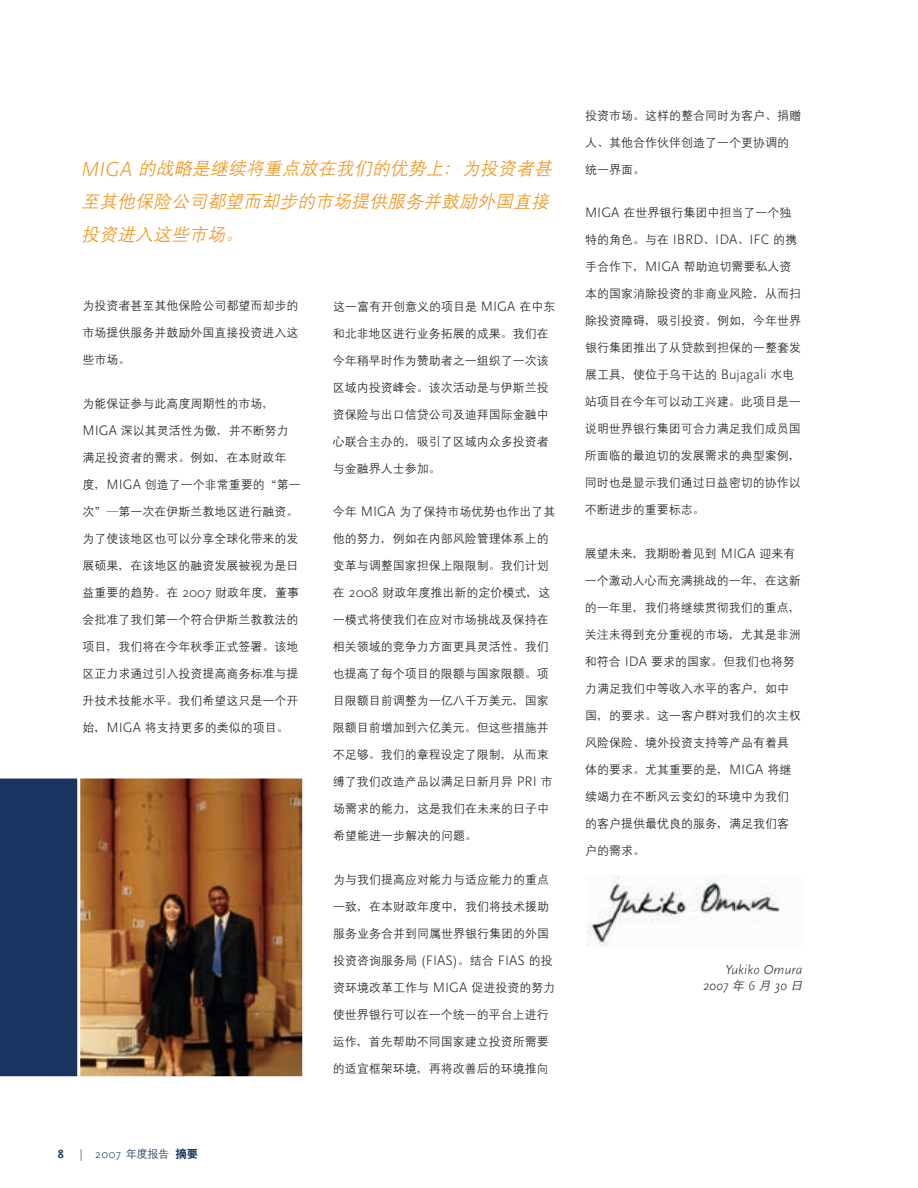
<style>
.page{position:relative;width:918px;height:1188px;background:#fff}
.page>*{position:absolute;margin:0;border:0;box-sizing:border-box;transform-origin:0 0}
.t1{font:italic 18px/33px "Denshan CSEG Medium GB";color:#f0961f}
.t2{font:italic 300 13.5px/16.5px "Scala Sans";color:#231f20;text-align:right}
.t3{font:12px "Denshan CSEG Medium GB";color:#231f20}
.t4{font:300 12px "Scala Sans";color:#193461}
.s1{font-family:"Scala Sans";font-weight:300;font-size:21px}
.s2{font-family:"Scala Sans";font-weight:300;font-size:14.25px}
.s3{font-family:"Denshan CSEG Medium GB";font-weight:400;font-size:11.25px}
.s4{font-family:"Heiti CSEG Bold GB";font-weight:400;font-size:11.25px}
.s5{font-family:"Denshan CSEG Medium GB";font-weight:400;font-size:12px}
</style>
<div class="page">
<img style="left:80px;top:780px;width:221px;height:295px">
<div style="left:72px;top:776px;width:233px;height:303px;border:3px solid #fff"></div>
<div style="left:0;top:776px;width:80px;height:303px;background:#193461"></div>
<img style="left:587px;top:875px;width:193px;height:71px">
<h1 class="t1" style="left:81px;top:152px;width:476px"><span class="s1">M I G A</span> 的战略是继续将重点放在我们的优势上：为投资者甚至其他保险公司都望而却步的市场提供服务并鼓励外国直接投资进入这些市场。</h1>
<p class="t3" style="left:82px;top:300px;width:217px">为投资者甚至其他保险公司都望而却步的</p>
<p class="t3" style="left:82px;top:327px;width:217px">市场提供服务并鼓励外国直接投资进入这</p>
<p class="t3" style="left:82px;top:354px;width:49px">些市场。</p>
<p class="t3" style="left:82px;top:397px;width:193px">为能保证参与此高度周期性的市场，</p>
<p class="t3" style="left:82px;top:424px;width:208px"><span class="s2">MIGA</span> 深以其灵活性为傲，并不断努力</p>
<p class="t3" style="left:83px;top:451px;width:205px">满足投资者的需求。例如，在本财政年</p>
<p class="t3" style="left:83px;top:478px;width:220px">度，<span class="s2">MIGA</span> 创造了一个非常重要的“第一</p>
<p class="t3" style="left:83px;top:505px;width:217px">次”—第一次在伊斯兰教地区进行融资。</p>
<p class="t3" style="left:83px;top:532px;width:217px">为了使该地区也可以分享全球化带来的发</p>
<p class="t3" style="left:83px;top:559px;width:217px">展硕果，在该地区的融资发展被视为是日</p>
<p class="t3" style="left:83px;top:586px;width:218px">益重要的趋势。在 <span class="s2">2007</span> 财政年度，董事</p>
<p class="t3" style="left:82px;top:613px;width:217px">会批准了我们第一个符合伊斯兰教教法的</p>
<p class="t3" style="left:82px;top:640px;width:217px">项目，我们将在今年秋季正式签署。该地</p>
<p class="t3" style="left:82px;top:667px;width:217px">区正力求通过引入投资提高商务标准与提</p>
<p class="t3" style="left:82px;top:694px;width:217px">升技术技能水平。我们希望这只是一个开</p>
<p class="t3" style="left:82px;top:721px;width:208px">始，<span class="s2">MIGA</span> 将支持更多的类似的项目。</p>
<p class="t4" style="left:80px;top:1147px;width:120px">| 2007 <span class="s3">年度报告</span> <span class="s4">摘要</span></p>
<p class="t3" style="left:333px;top:300px;width:224px">这一富有开创意义的项目是 <span class="s2">MIGA</span> 在中东</p>
<p class="t3" style="left:333px;top:327px;width:217px">和北非地区进行业务拓展的成果。我们在</p>
<p class="t3" style="left:333px;top:354px;width:217px">今年稍早时作为赞助者之一组织了一次该</p>
<p class="t3" style="left:333px;top:381px;width:217px">区域内投资峰会。该次活动是与伊斯兰投</p>
<p class="t3" style="left:333px;top:408px;width:217px">资保险与出口信贷公司及迪拜国际金融中</p>
<p class="t3" style="left:333px;top:435px;width:217px">心联合主办的，吸引了区域内众多投资者</p>
<p class="t3" style="left:333px;top:462px;width:109px">与金融界人士参加。</p>
<p class="t3" style="left:333px;top:506px;width:224px">今年 <span class="s2">MIGA</span> 为了保持市场优势也作出了其</p>
<p class="t3" style="left:333px;top:533px;width:217px">他的努力，例如在内部风险管理体系上的</p>
<p class="t3" style="left:333px;top:560px;width:217px">变革与调整国家担保上限限制。我们计划</p>
<p class="t3" style="left:333px;top:587px;width:219px">在 <span class="s2">2008</span> 财政年度推出新的定价模式，这</p>
<p class="t3" style="left:333px;top:614px;width:217px">一模式将使我们在应对市场挑战及保持在</p>
<p class="t3" style="left:333px;top:641px;width:217px">相关领域的竞争力方面更具灵活性。我们</p>
<p class="t3" style="left:333px;top:668px;width:217px">也提高了每个项目的限额与国家限额。项</p>
<p class="t3" style="left:333px;top:695px;width:217px">目限额目前调整为一亿八千万美元，国家</p>
<p class="t3" style="left:333px;top:722px;width:217px">限额目前增加到六亿美元。但这些措施并</p>
<p class="t3" style="left:333px;top:749px;width:217px">不足够。我们的章程设定了限制，从而束</p>
<p class="t3" style="left:333px;top:776px;width:221px">缚了我们改造产品以满足日新月异 <span class="s2">PRI</span> 市</p>
<p class="t3" style="left:333px;top:803px;width:217px">场需求的能力，这是我们在未来的日子中</p>
<p class="t3" style="left:333px;top:830px;width:145px">希望能进一步解决的问题。</p>
<p class="t3" style="left:333px;top:873px;width:217px">为与我们提高应对能力与适应能力的重点</p>
<p class="t3" style="left:333px;top:900px;width:217px">一致，在本财政年度中，我们将技术援助</p>
<p class="t3" style="left:333px;top:927px;width:217px">服务业务合并到同属世界银行集团的外国</p>
<p class="t3" style="left:333px;top:954px;width:221px">投资咨询服务局 <span class="s2">(FIAS)</span>。结合 <span class="s2">FIAS</span> 的投</p>
<p class="t3" style="left:333px;top:981px;width:224px">资环境改革工作与 <span class="s2">MIGA</span> 促进投资的努力</p>
<p class="t3" style="left:333px;top:1008px;width:217px">使世界银行可以在一个统一的平台上进行</p>
<p class="t3" style="left:333px;top:1035px;width:217px">运作，首先帮助不同国家建立投资所需要</p>
<p class="t3" style="left:333px;top:1062px;width:217px">的适宜框架环境，再将改善后的环境推向</p>
<p class="t3" style="left:585px;top:109px;width:217px">投资市场。这样的整合同时为客户、捐赠</p>
<p class="t3" style="left:585px;top:136px;width:205px">人、其他合作伙伴创造了一个更协调的</p>
<p class="t3" style="left:585px;top:163px;width:61px">统一界面。</p>
<p class="t3" style="left:585px;top:207px;width:208px"><span class="s2">MIGA</span> 在世界银行集团中担当了一个独</p>
<p class="t3" style="left:585px;top:234px;width:214px">特的角色。与在 <span class="s2">IBRD</span>、<span class="s2">IDA</span>、<span class="s2">IFC</span> 的携</p>
<p class="t3" style="left:585px;top:261px;width:208px">手合作下，<span class="s2">MIGA</span> 帮助迫切需要私人资</p>
<p class="t3" style="left:585px;top:288px;width:218px">本的国家消除投资的非商业风险，从而扫</p>
<p class="t3" style="left:585px;top:315px;width:218px">除投资障碍，吸引投资。例如，今年世界</p>
<p class="t3" style="left:585px;top:342px;width:218px">银行集团推出了从贷款到担保的一整套发</p>
<p class="t3" style="left:585px;top:369px;width:211px">展工具，使位于乌干达的 <span class="s2">Bujagali</span> 水电</p>
<p class="t3" style="left:585px;top:396px;width:217px">站项目在今年可以动工兴建。此项目是一</p>
<p class="t3" style="left:585px;top:423px;width:217px">说明世界银行集团可合力满足我们成员国</p>
<p class="t3" style="left:585px;top:450px;width:217px">所面临的最迫切的发展需求的典型案例，</p>
<p class="t3" style="left:585px;top:477px;width:217px">同时也是显示我们通过日益密切的协作以</p>
<p class="t3" style="left:585px;top:504px;width:121px">不断进步的重要标志。</p>
<p class="t3" style="left:585px;top:547px;width:212px">展望未来，我期盼着见到 <span class="s2">MIGA</span> 迎来有</p>
<p class="t3" style="left:585px;top:574px;width:217px">一个激动人心而充满挑战的一年，在这新</p>
<p class="t3" style="left:585px;top:601px;width:217px">的一年里，我们将继续贯彻我们的重点，</p>
<p class="t3" style="left:585px;top:628px;width:217px">关注未得到充分重视的市场，尤其是非洲</p>
<p class="t3" style="left:585px;top:655px;width:212px">和符合 <span class="s2">IDA</span> 要求的国家。但我们也将努</p>
<p class="t3" style="left:585px;top:682px;width:205px">力满足我们中等收入水平的客户，如中</p>
<p class="t3" style="left:585px;top:709px;width:217px">国，的要求。这一客户群对我们的次主权</p>
<p class="t3" style="left:585px;top:736px;width:205px">风险保险、境外投资支持等产品有着具</p>
<p class="t3" style="left:585px;top:763px;width:208px">体的要求。尤其重要的是，<span class="s2">MIGA</span> 将继</p>
<p class="t3" style="left:585px;top:790px;width:206px">续竭力在不断风云变幻的环境中为我们</p>
<p class="t3" style="left:585px;top:817px;width:206px">的客户提供最优良的服务，满足我们客</p>
<p class="t3" style="left:585px;top:844px;width:61px">户的需求。</p>
<p class="t2" style="left:703px;top:961px;width:103px">Yukiko Omura<br>2007 <span class="s5">年</span> 6 <span class="s5">月</span> 30 <span class="s5">日</span></p>
</div>
